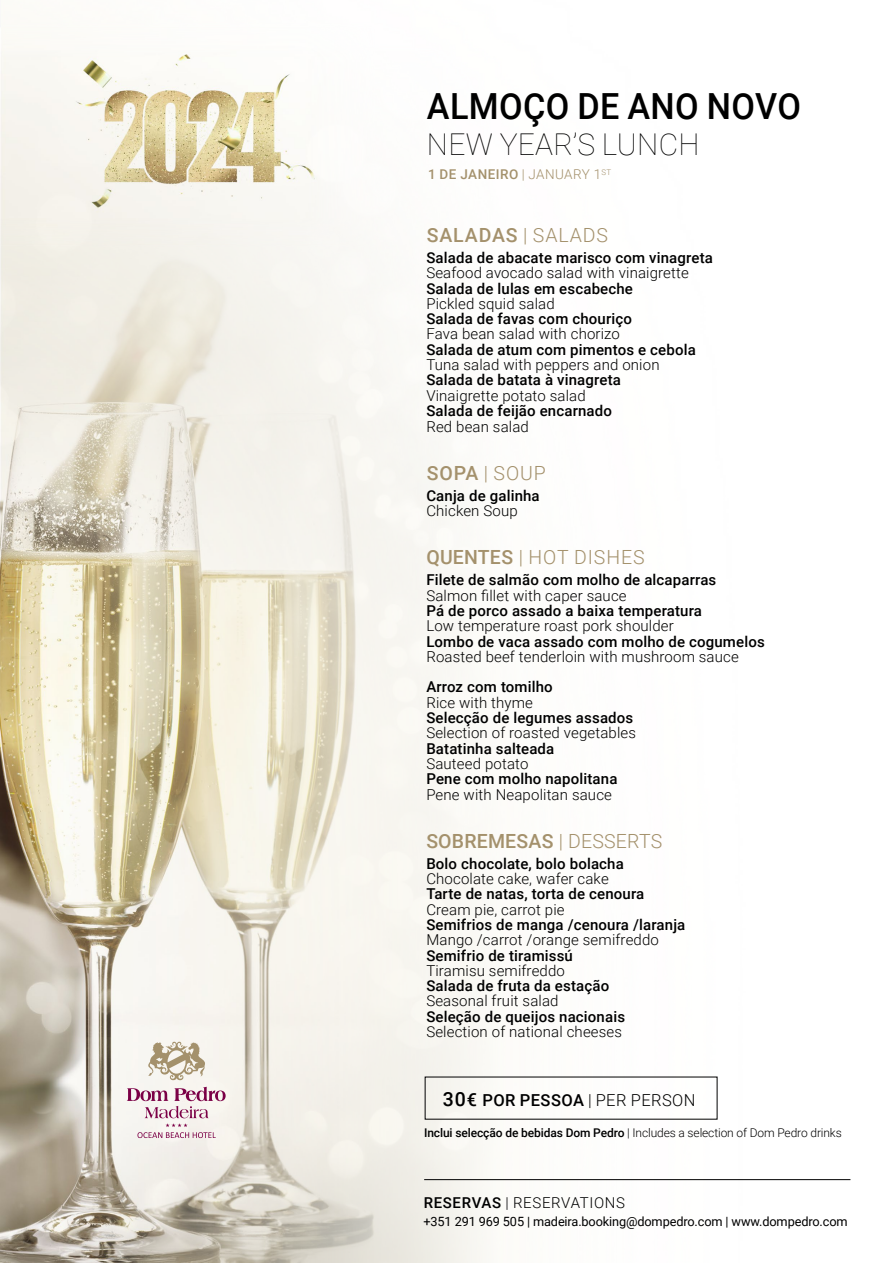
<style>
.page{position:relative;width:893px;height:1263px;background:#fff}
.page>*{position:absolute;margin:0;border:0;box-sizing:border-box;transform-origin:0 0}
.t1{font:500 36px "Roboto";letter-spacing:.01em;color:#000;scale:.95 1}
.t2{font:100 30px "Roboto";letter-spacing:.01em;color:#000}
.t3{font:300 19.5px "Roboto";letter-spacing:.045em;color:#a4916c}
.t4{font:500 19.5px "Roboto";letter-spacing:.01em;color:#a4916c}
.t5{font:500 19.5px "Roboto";letter-spacing:.045em;color:#a4916c}
.t6{font:300 16.5px "Roboto";letter-spacing:.025em;color:#000}
.t7{font:500 15px "Roboto";letter-spacing:.01em;color:#000}
.t8{font:300 15px "Roboto";letter-spacing:.01em;color:#000}
.t9{font:300 15px "Roboto";letter-spacing:.045em;color:#000}
.t10{font:500 13.5px "Roboto";letter-spacing:.035em;color:#a4916c}
.t11{font:12.75px "Roboto";letter-spacing:-.01em;color:#000}
.t12{font:300 12px "Roboto";letter-spacing:-.01em;color:#000}
.s1{font-weight:300}
.s2{font-weight:500}
.s3{font-weight:500;font-size:19.5px}
.s4{font-weight:500;font-size:18px}
</style>
<div class="page">
<img style="left:0;top:27px;width:745px;height:1236px">
<svg style="left:147px;top:1042px;width:58px;height:38px"></svg>
<svg style="left:127px;top:1087px;width:99px;height:51px"></svg>
<hr style="left:424px;top:1179px;width:426px;height:1px;background:#000">
<h1 class="t1" style="left:427px;top:81px;width:395px">ALMOÇO DE ANO NOVO</h1>
<h2 class="t2" style="left:427px;top:123px;width:274px">NEW YEAR’S LUNCH</h2>
<p class="t10" style="left:428px;top:165px;width:185px">1 DE JANEIRO <span class="s1">| JANUARY 1</span><sup>ST</sup></p>
<h3 class="t5" style="left:427px;top:221px;width:183px">SALADAS <span class="s1">| SALADS</span></h3>
<p class="t7" style="left:426px;top:247px;width:288px">Salada de abacate marisco com vinagreta</p>
<p class="t8" style="left:426px;top:262px;width:264px">Seafood avocado salad with vinaigrette</p>
<p class="t7" style="left:426px;top:278px;width:208px">Salada de lulas em escabeche</p>
<p class="t8" style="left:426px;top:293px;width:130px">Pickled squid salad</p>
<p class="t7" style="left:426px;top:308px;width:207px">Salada de favas com chouriço</p>
<p class="t8" style="left:426px;top:324px;width:195px">Fava bean salad with chorizo</p>
<p class="t7" style="left:426px;top:339px;width:271px">Salada de atum com pimentos e cebola</p>
<p class="t8" style="left:426px;top:354px;width:235px">Tuna salad with peppers and onion</p>
<p class="t7" style="left:426px;top:370px;width:196px">Salada de batata à vinagreta</p>
<p class="t8" style="left:426px;top:385px;width:161px">Vinaigrette potato salad</p>
<p class="t7" style="left:426px;top:400px;width:187px">Salada de feijão encarnado</p>
<p class="t8" style="left:426px;top:416px;width:104px">Red bean salad</p>
<h3 class="t3" style="left:427px;top:459px;width:121px"><span class="s2">SOPA</span> | SOUP</h3>
<p class="t7" style="left:426px;top:485px;width:115px">Canja de galinha</p>
<p class="t8" style="left:426px;top:500px;width:93px">Chicken Soup</p>
<h3 class="t3" style="left:426px;top:544px;width:220px"><span class="s2">QUENTES</span> | HOT DISHES</h3>
<p class="t7" style="left:426px;top:569px;width:292px">Filete de salmão com molho de alcaparras</p>
<p class="t8" style="left:426px;top:585px;width:202px">Salmon fillet with caper sauce</p>
<p class="t7" style="left:426px;top:600px;width:277px">Pá de porco assado a baixa temperatura</p>
<p class="t8" style="left:426px;top:615px;width:249px">Low temperature roast pork shoulder</p>
<p class="t7" style="left:426px;top:631px;width:340px">Lombo de vaca assado com molho de cogumelos</p>
<p class="t8" style="left:426px;top:646px;width:314px">Roasted beef tenderloin with mushroom sauce</p>
<p class="t7" style="left:426px;top:677px;width:128px">Arroz com tomilho</p>
<p class="t8" style="left:426px;top:692px;width:108px">Rice with thyme</p>
<p class="t7" style="left:426px;top:707px;width:208px">Selecção de legumes assados</p>
<p class="t8" style="left:426px;top:722px;width:211px">Selection of roasted vegetables</p>
<p class="t7" style="left:426px;top:738px;width:129px">Batatinha salteada</p>
<p class="t8" style="left:426px;top:753px;width:104px">Sauteed potato</p>
<p class="t7" style="left:426px;top:768px;width:193px">Pene com molho napolitana</p>
<p class="t8" style="left:426px;top:784px;width:187px">Pene with Neapolitan sauce</p>
<h3 class="t4" style="left:426px;top:827px;width:237px">SOBREMESAS <span class="s1">| DESSERTS</span></h3>
<p class="t7" style="left:426px;top:853px;width:199px">Bolo chocolate, bolo bolacha</p>
<p class="t8" style="left:426px;top:868px;width:184px">Chocolate cake, wafer cake</p>
<p class="t7" style="left:426px;top:883px;width:219px">Tarte de natas, torta de cenoura</p>
<p class="t8" style="left:426px;top:899px;width:140px">Cream pie, carrot pie</p>
<p class="t7" style="left:426px;top:914px;width:260px">Semifrios de manga /cenoura /laranja</p>
<p class="t8" style="left:426px;top:929px;width:234px">Mango /carrot /orange semifreddo</p>
<p class="t7" style="left:426px;top:945px;width:148px">Semifrio de tiramissú</p>
<p class="t8" style="left:426px;top:960px;width:140px">Tiramisu semifreddo</p>
<p class="t7" style="left:426px;top:975px;width:184px">Salada de fruta da estação</p>
<p class="t8" style="left:426px;top:991px;width:134px">Seasonal fruit salad</p>
<p class="t7" style="left:426px;top:1006px;width:200px">Seleção de queijos nacionais</p>
<p class="t8" style="left:426px;top:1021px;width:197px">Selection of national cheeses</p>
<p class="t6" style="left:443px;top:1088px;width:254px"><span class="s3">30</span><span class="s4">€</span> <span class="s2">POR PESSOA</span> | PER PERSON</p>
<p class="t12" style="left:424px;top:1125px;width:419px"><span class="s2">Inclui selecção de bebidas Dom Pedro</span> | Includes a selection of Dom Pedro drinks</p>
<p class="t9" style="left:424px;top:1192px;width:203px"><span class="s2">RESERVAS</span> | RESERVATIONS</p>
<p class="t11" style="left:423px;top:1212px;width:426px">+351 291 969 505 | madeira.booking@dompedro.com | www.dompedro.com</p>
</div>
